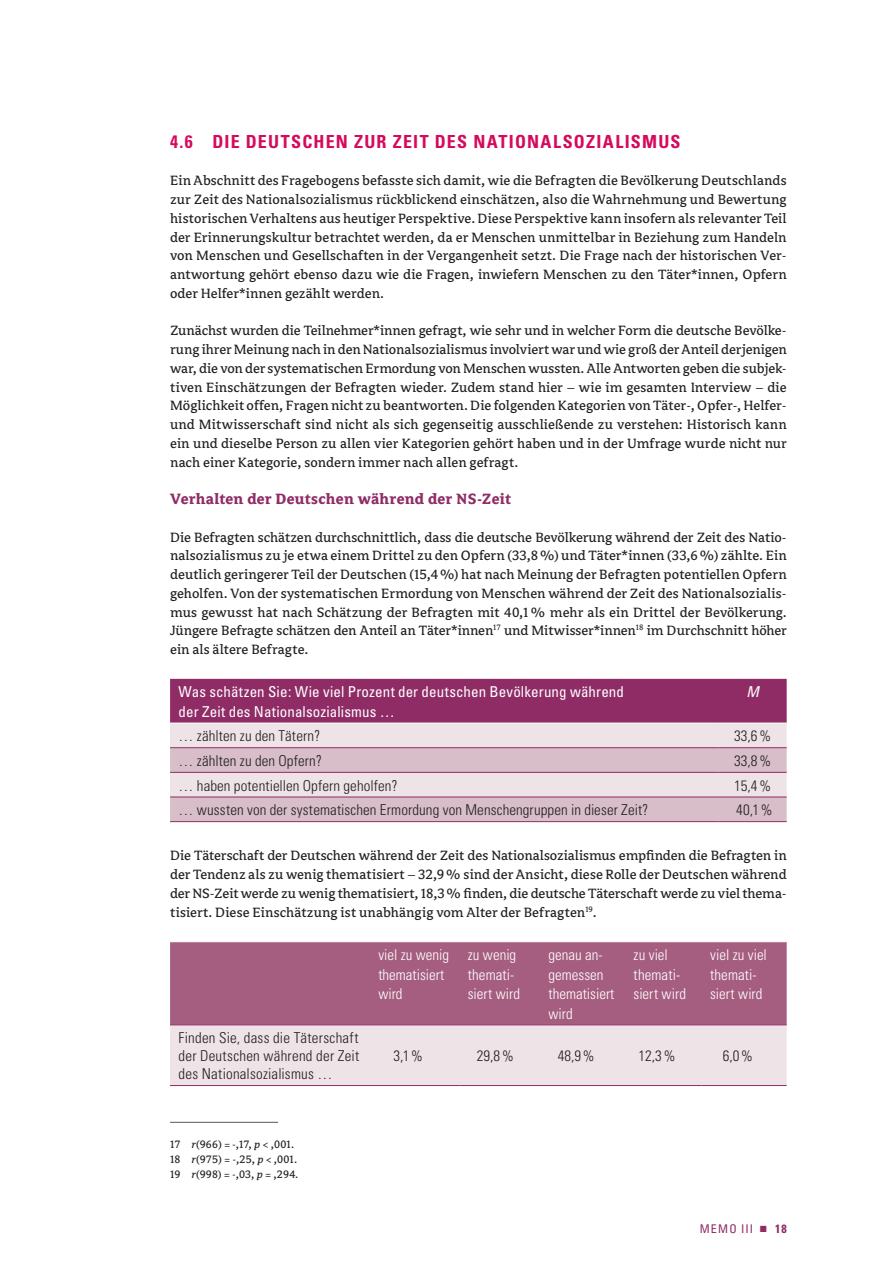
<style>
.page{position:relative;width:893px;height:1263px;background:#fff}
.page>*{position:absolute;margin:0;border:0;box-sizing:border-box;transform-origin:0 0}
.t1{font:700 condensed 18px "Univers";letter-spacing:.065em;color:#d60a5c}
.t2{font:700 16.5px "Avance Pro";letter-spacing:.015em;color:#8f2c66}
.t3{font:15px/18.8px "Avance Pro";color:#231f20;text-align:justify}
.t4{font:300 condensed 15px/18px "Univers";letter-spacing:.01em;color:#231f20;text-align:justify}
.t5{font:300 condensed 15px/19.5px "Univers";color:#fff}
.t6{font:condensed 15px/19.5px "Univers";letter-spacing:.005em;color:#fff}
.t7{font:italic condensed 15px "Univers";color:#fff}
.t8{font:12px/15px "Avance Pro";letter-spacing:.015em;color:#231f20}
.t9{font:condensed 12px "Univers";letter-spacing:.095em;color:#8f2c66}
.s1{font-style:italic}
.s2{font-family:"Avance Pro";font-style:italic;font-stretch:normal}
.s3{font-weight:700}
</style>
<div class="page">
<div style="left:170px;top:679px;width:617px;height:44px;background:#8f2c66"></div>
<div style="left:170px;top:724px;width:617px;height:23px;background:#eee3e7"></div>
<svg style="left:170px;top:748px;width:617px;height:73px;fill:#d8bec8"></svg>
<hr style="left:170px;top:747px;width:549px;height:1px;background:#8f2c66">
<hr style="left:719px;top:747px;width:68px;height:1px;background:#8f2c66">
<hr style="left:170px;top:772px;width:549px;height:1px;background:#8f2c66">
<hr style="left:719px;top:772px;width:68px;height:1px;background:#8f2c66">
<hr style="left:170px;top:797px;width:549px;height:1px;background:#8f2c66">
<hr style="left:719px;top:797px;width:68px;height:1px;background:#8f2c66">
<hr style="left:170px;top:821px;width:549px;height:1px;background:#8f2c66">
<hr style="left:719px;top:821px;width:68px;height:1px;background:#8f2c66">
<div style="left:170px;top:942px;width:617px;height:83px;background:#a55d80"></div>
<div style="left:170px;top:1026px;width:617px;height:59px;background:#eee3e7"></div>
<hr style="left:170px;top:1025px;width:200px;height:1px;background:#8f2c66">
<hr style="left:370px;top:1025px;width:89px;height:1px;background:#8f2c66">
<hr style="left:459px;top:1025px;width:81px;height:1px;background:#8f2c66">
<hr style="left:540px;top:1025px;width:85px;height:1px;background:#8f2c66">
<hr style="left:625px;top:1025px;width:77px;height:1px;background:#8f2c66">
<hr style="left:702px;top:1025px;width:85px;height:1px;background:#8f2c66">
<hr style="left:170px;top:1085px;width:200px;height:1px;background:#8f2c66">
<hr style="left:370px;top:1085px;width:89px;height:1px;background:#8f2c66">
<hr style="left:459px;top:1085px;width:81px;height:1px;background:#8f2c66">
<hr style="left:540px;top:1085px;width:85px;height:1px;background:#8f2c66">
<hr style="left:625px;top:1085px;width:77px;height:1px;background:#8f2c66">
<hr style="left:702px;top:1085px;width:85px;height:1px;background:#8f2c66">
<hr style="left:170px;top:1122px;width:108px;height:1px;background:#57585a">
<p class="t1" style="left:170px;top:130px;width:512px">4.6 DIE DEUTSCHEN ZUR ZEIT DES NATIONALSOZIALISMUS</p>
<p class="t3" style="left:170px;top:172px;width:618px">Ein Abschnitt des Fragebogens befasste sich damit, wie die Befragten die Bevölkerung Deutschlands zur Zeit des Nationalsozialismus rückblickend einschätzen, also die Wahrnehmung und Bewertung historischen Verhaltens aus heutiger Perspektive. Diese Perspektive kann insofern als relevanter Teil der Erinnerungskultur betrachtet werden, da er Menschen unmittelbar in Beziehung zum Handeln von Menschen und Gesellschaften in der Vergangenheit setzt. Die Frage nach der historischen Ver&shy;antwortung gehört ebenso dazu wie die Fragen, inwiefern Menschen zu den Täter*innen, Opfern oder Helfer*innen gezählt werden.</p>
<p class="t3" style="left:170px;top:322px;width:618px">Zunächst wurden die Teilnehmer*innen gefragt, wie sehr und in welcher Form die deutsche Bevölke&shy;rung ihrer Meinung nach in den Nationalsozialismus involviert war und wie groß der Anteil derjenigen war, die von der systematischen Ermordung von Menschen wussten. Alle Antworten geben die subjek&shy;tiven Einschätzungen der Befragten wieder. Zudem stand hier – wie im gesamten Interview – die Möglichkeit offen, Fragen nicht zu beantworten. Die folgenden Kategorien von Täter-, Opfer-, Helfer&shy;und Mitwisserschaft sind nicht als sich gegenseitig ausschließende zu verstehen: Historisch kann ein und dieselbe Person zu allen vier Kategorien gehört haben und in der Umfrage wurde nicht nur nach einer Kategorie, sondern immer nach allen gefragt.</p>
<p class="t2" style="left:170px;top:490px;width:343px">Verhalten der Deutschen während der NS-Zeit</p>
<p class="t3" style="left:170px;top:528px;width:618px">Die Befragten schätzen durchschnittlich, dass die deutsche Bevölkerung während der Zeit des Natio&shy;nalsozialismus zu je etwa einem Drittel zu den Opfern (33,8%) und Täter*innen (33,6%) zählte. Ein deutlich geringerer Teil der Deutschen (15,4%) hat nach Meinung der Befragten potentiellen Opfern geholfen. Von der systematischen Ermordung von Menschen während der Zeit des Nationalsozialis&shy;mus gewusst hat nach Schätzung der Befragten mit 40,1% mehr als ein Drittel der Bevölkerung.<br>Jüngere Befragte schätzen den Anteil an Täter*innen<sup>17</sup> und Mitwisser*innen<sup>18</sup> im Durchschnitt höher ein als ältere Befragte.</p>
<p class="t6" style="left:179px;top:682px;width:447px">Was schätzen Sie: Wie viel Prozent der deutschen Bevölkerung während der Zeit des Nationalsozialismus …</p>
<p class="t7" style="left:746px;top:682px;width:14px">M</p>
<p class="t4" style="left:179px;top:727px;width:143px">… zählten zu den Tätern?</p>
<p class="t4" style="left:734px;top:727px;width:38px">33,6%</p>
<p class="t4" style="left:179px;top:752px;width:145px">… zählten zu den Opfern?</p>
<p class="t4" style="left:734px;top:752px;width:38px">33,8%</p>
<p class="t4" style="left:179px;top:776px;width:220px">… haben potentiellen Opfern geholfen?</p>
<p class="t4" style="left:734px;top:776px;width:38px">15,4%</p>
<p class="t4" style="left:179px;top:801px;width:471px">… wussten von der systematischen Ermordung von Menschengruppen in dieser Zeit?</p>
<p class="t4" style="left:736px;top:801px;width:38px">40,1%</p>
<p class="t3" style="left:170px;top:847px;width:618px">Die Täterschaft der Deutschen während der Zeit des Nationalsozialismus empfinden die Befragten in der Tendenz als zu wenig thematisiert – 32,9% sind der Ansicht, diese Rolle der Deutschen während der NS-Zeit werde zu wenig thematisiert, 18,3% finden, die deutsche Täterschaft werde zu viel thema&shy;tisiert. Diese Einschätzung ist unabhängig vom Alter der Befragten<sup>19</sup>.</p>
<p class="t5" style="left:378px;top:945px;width:72px">viel zu wenig thematisiert wird</p>
<p class="t5" style="left:468px;top:945px;width:54px">zu wenig themati&shy;siert wird</p>
<p class="t5" style="left:549px;top:945px;width:67px">genau an&shy;gemessen thematisiert wird</p>
<p class="t5" style="left:634px;top:945px;width:54px">zu viel themati&shy;siert wird</p>
<p class="t5" style="left:710px;top:945px;width:58px">viel zu viel themati&shy;siert wird</p>
<p class="t4" style="left:179px;top:1029px;width:182px">Finden Sie, dass die Täterschaft der Deutschen während der Zeit des Nationalsozialismus …</p>
<p class="t4" style="left:394px;top:1047px;width:31px">3,1%</p>
<p class="t4" style="left:477px;top:1047px;width:38px">29,8%</p>
<p class="t4" style="left:558px;top:1047px;width:38px">48,9%</p>
<p class="t4" style="left:639px;top:1047px;width:38px">12,3%</p>
<p class="t4" style="left:723px;top:1047px;width:32px">6,0%</p>
<p class="t8" style="left:170px;top:1137px;width:130px">17 <span class="s1">r</span>(966) = -,17, <span class="s1">p</span> &lt; ,001.<br>18 <span class="s1">r</span>(975) = -,25, <span class="s1">p</span> &lt; ,001.<br>19 <span class="s1">r</span>(998) = -,03, <span class="s1">p</span> = ,294.</p>
<p class="t9" style="left:700px;top:1221px;width:88px">MEMO III <span class="s2">▪</span> <span class="s3">18</span></p>
</div>
